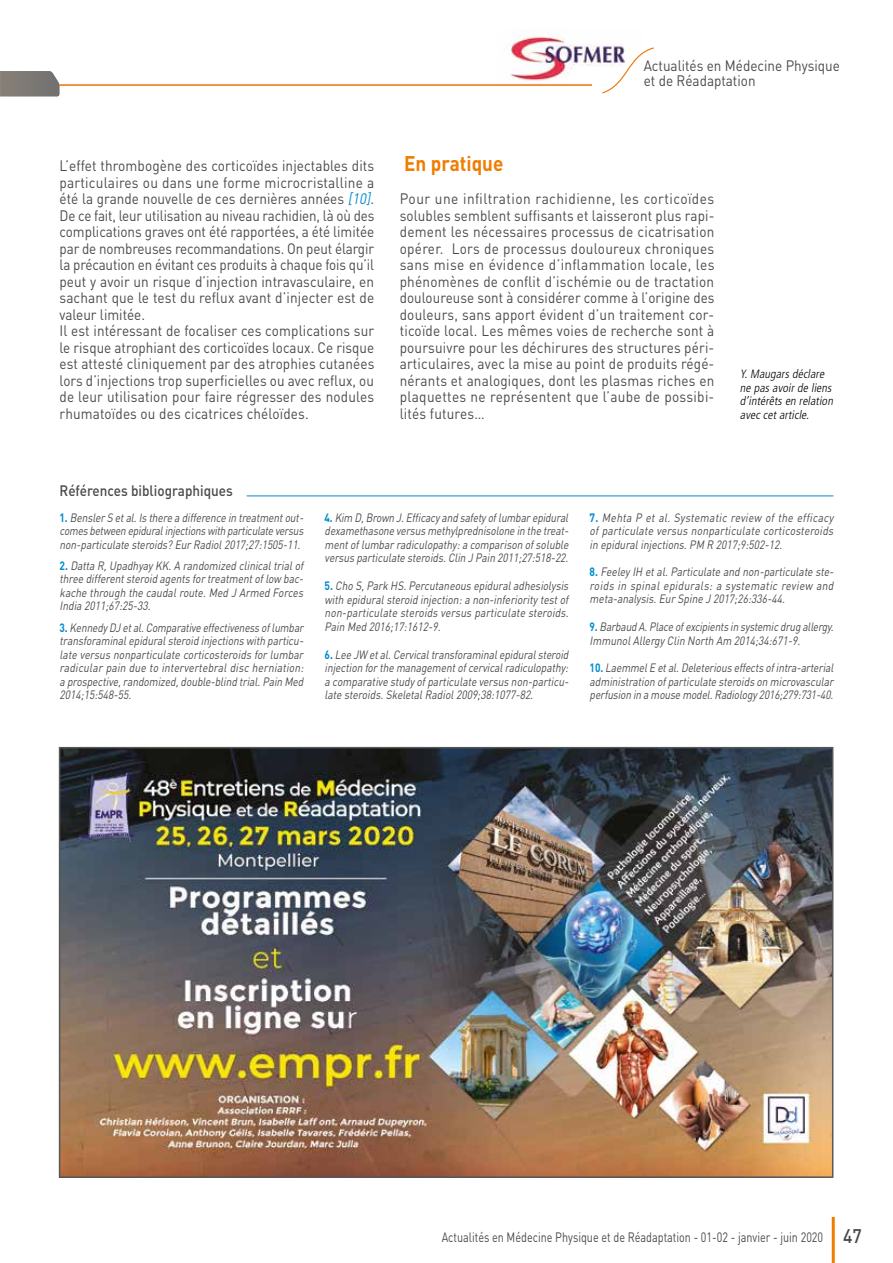
<style>
.page{position:relative;width:893px;height:1263px;background:#fff}
.page>*{position:absolute;margin:0;border:0;box-sizing:border-box;transform-origin:0 0}
.t1{font:700 21px "DINOT";color:#ef7d00;scale:.9 1}
.t2{font:15px/16.5px "DINOT";letter-spacing:.005em;color:#4a4a49;scale:.9 1}
.t3{font:15px/16.5px "DINOT";letter-spacing:.005em;color:#4a4a49;text-align:justify;scale:.91 1}
.t4{font:500 15px "DINOT";color:#4a4a49;scale:.9 1}
.t5{font:13.5px "DINOT";color:#4a4a49;scale:.8 1}
.t6{font:italic 12px/13.5px "DINOT";letter-spacing:-.005em;color:#4a4a49;text-align:justify;scale:.84 1}
.t7{font:italic 12px/13.5px "DINOT";letter-spacing:-.005em;color:#4a4a49;text-align:justify;scale:.85 1}
.t8{font:italic 12px/13.5px "DINOT";letter-spacing:-.005em;color:#4a4a49;text-align:justify;scale:.86 1}
.t9{font:italic 12px/13.5px "DINOT";letter-spacing:-.005em;color:#4a4a49;scale:.83 1}
.t10{font:italic 300 condensed 12px/13.5px "Frutiger LT Std";color:#000}
.s1{font-style:italic;color:#008bcb}
.s2{font-weight:700;font-style:normal;color:#008bcb}
.s3{font-weight:500;font-size:19.5px}
</style>
<div class="page">
<hr style="left:832px;top:1217px;width:3px;height:46px;background:#ef7d00">
<img style="left:509px;top:30px;width:122px;height:51px">
<svg style="left:601px;top:47px;width:53px;height:47px"></svg>
<hr style="left:0;top:84px;width:592px;height:2px;background:#ee7203">
<svg style="left:0;top:71px;width:60px;height:26px;background:#84807c"></svg>
<hr style="left:247px;top:495px;width:586px;height:1px;background:#008bcb">
<img style="left:62px;top:750px;width:768px;height:425px">
<div style="left:59px;top:747px;width:774px;height:431px;border:2px solid #575756"></div>
<p class="t2" style="left:644px;top:57px;width:220px;line-height:15px">Actualités en Médecine Physique et de Réadaptation</p>
<p class="t2" style="left:60px;top:157px;width:351px">L’effet thrombogène des corticoïdes injectables dits particulaires ou dans une forme microcristalline a été la grande nouvelle de ces dernières années <span class="s1">[10]</span>.<br>De ce fait, leur utilisation au niveau rachidien, là où des complications graves ont été rapportées, a été limitée par de nombreuses recommandations. On peut élargir la précaution en évitant ces produits à chaque fois qu’il peut y avoir un risque d’injection intravasculaire, en sachant que le test du reflux avant d’injecter est de valeur limitée.<br>Il est intéressant de focaliser ces complications sur le risque atrophiant des corticoïdes locaux. Ce risque est attesté cliniquement par des atrophies cutanées lors d’injections trop superficielles ou avec reflux, ou de leur utilisation pour faire régresser des nodules rhumatoïdes ou des cicatrices chéloïdes.</p>
<h1 class="t1" style="left:404px;top:149px;width:112px">En pratique</h1>
<p class="t3" style="left:400px;top:190px;width:347px">Pour une infiltration rachidienne, les corticoïdes solubles semblent suffisants et laisseront plus rapi&shy;dement les nécessaires processus de cicatrisation opérer. Lors de processus douloureux chroniques sans mise en évidence d’inflammation locale, les phénomènes de conflit d’ischémie ou de tractation douloureuse sont à considérer comme à l’origine des douleurs, sans apport évident d’un traitement cor&shy;ticoïde local. Les mêmes voies de recherche sont à poursuivre pour les déchirures des structures péri&shy;articulaires, avec la mise au point de produits régé&shy;nérants et analogiques, dont les plasmas riches en plaquettes ne représentent que l’aube de possibi&shy;lités futures…</p>
<p class="t10" style="left:740px;top:368px;width:97px">Y.Maugarsdéclare ne pasavoirde liens d’intérêtsen relation avec cetarticle.</p>
<p class="t4" style="left:60px;top:481px;width:194px">Références bibliographiques</p>
<p class="t7" style="left:60px;top:510px;width:292px"><span class="s2">1 .</span> BenslerS etal.Isthere a difference in treatmentout&shy;comesbetween epiduralinjectionswith particulateversus non-particulate steroids?EurRadiol2017;27:1505-11.</p>
<p class="t7" style="left:60px;top:558px;width:291px"><span class="s2">2 .</span> Datta R,UpadhyayKK.A randomized clinicaltrialof three differentsteroid agents fortreatmentoflow bac&shy;kache through the caudalroute.Med J Armed Forces India 2011;67:25-33.</p>
<p class="t6" style="left:60px;top:620px;width:295px"><span class="s2">3 .</span> KennedyDJetal.Comparativeeffectivenessoflumbar transforaminalepiduralsteroid injectionswith particu&shy;late versus nonparticulate corticosteroids forlumbar radicularpain due to intervertebraldisc herniation: a prospective,randomized,double-blind trial.Pain Med 2014;15:548-55.</p>
<p class="t6" style="left:325px;top:510px;width:295px"><span class="s2">4 .</span> Kim D,Brown J.Efficacyand safetyoflumbarepidural dexamethasone versusmethylprednisolone in the treat&shy;mentoflumbarradiculopathy:a comparison ofsoluble versusparticulate steroids.Clin JPain 2011;27:518-22.</p>
<p class="t7" style="left:325px;top:579px;width:292px"><span class="s2">5 .</span> Cho S,Park HS.Percutaneous epiduraladhesiolysis with epiduralsteroid injection:a non-inferioritytestof non-particulate steroids versus particulate steroids.<br>Pain Med 2016;17:1612-9.</p>
<p class="t6" style="left:325px;top:647px;width:295px"><span class="s2">6 .</span> Lee JW etal.Cervicaltransforaminalepiduralsteroid injection forthe managementofcervicalradiculopathy: a comparative studyofparticulate versus non-particu&shy;late steroids.SkeletalRadiol2009;38:1077-82.</p>
<p class="t8" style="left:590px;top:510px;width:288px"><span class="s2">7 .</span> Mehta P et al. Systematic review of the efficacy ofparticulate versus nonparticulate corticosteroids in epiduralinjections.PM R 2017;9:502-12.</p>
<p class="t7" style="left:590px;top:565px;width:292px"><span class="s2">8 .</span> FeeleyIH etal.Particulate and non-particulate ste&shy;roids in spinal epidurals: a systematic review and meta-analysis.EurSpine J 2017;26:336-44.</p>
<p class="t9" style="left:590px;top:619px;width:298px"><span class="s2">9 .</span> Barbaud A.Placeofexcipientsin systemicdrugallergy.<br>ImmunolAllergyClin North Am 2014;34:671-9.</p>
<p class="t6" style="left:590px;top:661px;width:295px"><span class="s2">1 0 .</span> LaemmelE etal.Deleteriouseffectsofintra-arterial administration ofparticulate steroidson microvascular perfusion in amousemodel.Radiology2016;279:731-40.</p>
<p class="t5" style="left:442px;top:1228px;width:527px">Actualités en Médecine Physique et de Réadaptation - 01-02 - janvier - juin 2020 <span class="s3">47</span></p>
</div>
